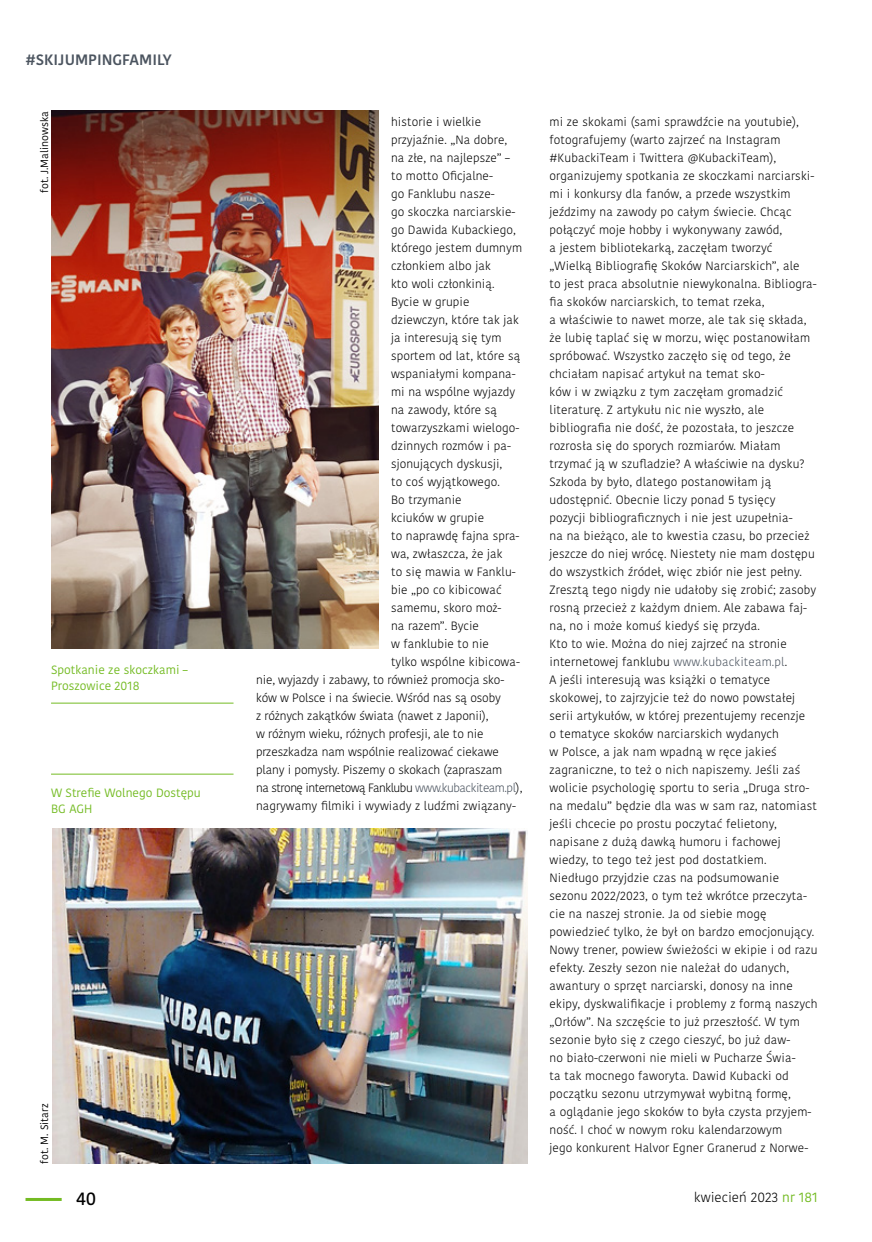
<style>
.page{position:relative;width:872px;height:1242px;background:#fff}
.page>*{position:absolute;margin:0;border:0;box-sizing:border-box;transform-origin:0 0}
.t1{font:500 18px "Kohinoor Bangla";color:#000}
.t2{font:600 15px "Kohinoor Bangla";color:#4b545f}
.t3{font:300 13.5px "Kohinoor Bangla";color:#000}
.text{font:300 12px/18px "Kohinoor Bangla";letter-spacing:.01em;color:#000}
.text-2{font:300 12px "Kohinoor Bangla";letter-spacing:-.01em;color:#000}
.zdjecie{font:12px/16.5px "Kohinoor Bangla";color:#74bb23}
.text-3{font:300 12px "Kohinoor Bangla";letter-spacing:-.04em;color:#000}
.auor_zdjecia{font:10.5px "Kohinoor Bangla";color:#000}
.s1{color:#4b545f}
.s2{font-weight:400;color:#74bb23}
</style>
<div class="page">
<hr style="left:26px;top:1198px;width:36px;height:3px;background:#74bb23">
<img style="left:51px;top:111px;width:327px;height:538px">
<hr style="left:51px;top:703px;width:182px;height:1px;background:#74bb23">
<img style="left:52px;top:828px;width:475px;height:335px">
<hr style="left:51px;top:774px;width:182px;height:1px;background:#74bb23">
<p class="t2" style="left:26px;top:47px;width:50px">#SKIJUMPIN</p>
<p class="t2" style="left:113px;top:47px;width:19px">GFAMILY</p>
<p class="auor_zdjecia" style="left:36px;top:193px;width:83px;rotate:-90deg">fot. J.Malinowska</p>
<p class="zdjecie" style="left:51px;top:661px;width:138px">Spotkanie ze skoczkami –<br>Proszowice 2018</p>
<p class="zdjecie" style="left:51px;top:784px;width:151px">W Strefie Wolnego Dostępu<br>BG AGH</p>
<p class="auor_zdjecia" style="left:36px;top:1163px;width:61px;rotate:-90deg">fot. M. Sitarz</p>
<p class="text" style="left:391px;top:113px;width:92px">historie i wielkie</p>
<p class="text" style="left:391px;top:131px;width:118px">przyjaźnie. „Na dobre,</p>
<p class="text" style="left:391px;top:149px;width:120px">na złe, na najlepsze” –</p>
<p class="text" style="left:391px;top:167px;width:103px">to motto Oficjalne-</p>
<p class="text" style="left:391px;top:185px;width:105px">go Fanklubu nasze-</p>
<p class="text" style="left:391px;top:203px;width:126px">go skoczka narciarskie-</p>
<p class="text" style="left:391px;top:221px;width:126px">go Dawida Kubackiego,</p>
<p class="text" style="left:391px;top:239px;width:132px">którego jestem dumnym</p>
<p class="text" style="left:391px;top:257px;width:101px">członkiem albo jak</p>
<p class="text" style="left:391px;top:275px;width:105px">kto woli członkinią.</p>
<p class="text" style="left:391px;top:293px;width:80px">Bycie w grupie</p>
<p class="text" style="left:391px;top:311px;width:129px">dziewczyn, które tak jak</p>
<p class="text" style="left:391px;top:329px;width:112px">ja interesują się tym</p>
<p class="text" style="left:391px;top:347px;width:131px">sportem od lat, które są</p>
<p class="text" style="left:391px;top:365px;width:126px">wspaniałymi kompana-</p>
<p class="text" style="left:391px;top:383px;width:126px">mi na wspólne wyjazdy</p>
<p class="text" style="left:391px;top:401px;width:108px">na zawody, które są</p>
<p class="text" style="left:391px;top:419px;width:130px">towarzyszkami wielogo-</p>
<p class="text" style="left:391px;top:437px;width:121px">dzinnych rozmów i pa-</p>
<p class="text" style="left:391px;top:455px;width:113px">sjonujących dyskusji,</p>
<p class="text" style="left:391px;top:473px;width:110px">to coś wyjątkowego.</p>
<p class="text" style="left:391px;top:491px;width:72px">Bo trzymanie</p>
<p class="text" style="left:391px;top:509px;width:95px">kciuków w grupie</p>
<p class="text" style="left:391px;top:527px;width:130px">to naprawdę fajna spra-</p>
<p class="text" style="left:391px;top:545px;width:113px">wa, zwłaszcza, że jak</p>
<p class="text" style="left:391px;top:563px;width:126px">to się mawia w Fanklu-</p>
<p class="text" style="left:391px;top:581px;width:112px">bie „po co kibicować</p>
<p class="text" style="left:391px;top:599px;width:112px">samemu, skoro moż-</p>
<p class="text" style="left:391px;top:617px;width:89px">na razem”. Bycie</p>
<p class="text" style="left:391px;top:635px;width:99px">w fanklubie to nie</p>
<p class="text" style="left:391px;top:653px;width:130px">tylko wspólne kibicowa-</p>
<p class="text-2" style="left:256px;top:671px;width:250px">nie, wyjazdy i zabawy, to również promocja sko-</p>
<p class="text-2" style="left:256px;top:689px;width:246px">ków w Polsce i na świecie. Wśród nas są osoby</p>
<p class="text-2" style="left:256px;top:707px;width:234px">z różnych zakątków świata (nawet z Japonii),</p>
<p class="text-2" style="left:256px;top:725px;width:229px">w różnym wieku, różnych profesji, ale to nie</p>
<p class="text-2" style="left:256px;top:743px;width:244px">przeszkadza nam wspólnie realizować ciekawe</p>
<p class="text-2" style="left:256px;top:761px;width:248px">plany i pomysły. Piszemy o skokach (zapraszam</p>
<p class="text-3" style="left:256px;top:779px;width:268px">na stronę internetową Fanklubu <span class="s1">www.kubackiteam.pl</span>),</p>
<p class="text" style="left:256px;top:797px;width:261px">nagrywamy filmiki i wywiady z ludźmi związany-</p>
<p class="text" style="left:549px;top:113px;width:269px">mi ze skokami (sami sprawdźcie na youtubie), fotografujemy (warto zajrzeć na Instagram #KubackiTeam i Twittera @KubackiTeam), organizujemy spotkania ze skoczkami narciarski&shy;mi i konkursy dla fanów, a przede wszystkim jeździmy na zawody po całym świecie. Chcąc połączyć moje hobby i wykonywany zawód,<br>a jestem bibliotekarką, zaczęłam tworzyć<br>„Wielką Bibliografię Skoków Narciarskich”, ale<br>to jest praca absolutnie niewykonalna. Bibliogra&shy;fia skoków narciarskich, to temat rzeka,<br>a właściwie to nawet morze, ale tak się składa, że lubię taplać się w morzu, więc postanowiłam spróbować. Wszystko zaczęło się od tego, że chciałam napisać artykuł na temat sko-<br>ków i w związku z tym zaczęłam gromadzić literaturę. Z artykułu nic nie wyszło, ale bibliografia nie dość, że pozostała, to jeszcze rozrosła się do sporych rozmiarów. Miałam trzymać ją w szufladzie? A właściwie na dysku?<br>Szkoda by było, dlatego postanowiłam ją udostępnić. Obecnie liczy ponad 5 tysięcy<br>pozycji bibliograficznych i nie jest uzupełnia-<br>na na bieżąco, ale to kwestia czasu, bo przecież jeszcze do niej wrócę. Niestety nie mam dostępu do wszystkich źródeł, więc zbiór nie jest pełny.<br>Zresztą tego nigdy nie udałoby się zrobić; zasoby rosną przecież z każdym dniem. Ale zabawa faj&shy;na, no i może komuś kiedyś się przyda.<br>Kto to wie. Można do niej zajrzeć na stronie internetowej fanklubu <span class="s1">www.kubackiteam.pl</span>.<br>A jeśli interesują was książki o tematyce skokowej, to zajrzyjcie też do nowo powstałej serii artykułów, w której prezentujemy recenzje<br>o tematyce skoków narciarskich wydanych<br>w Polsce, a jak nam wpadną w ręce jakieś zagraniczne, to też o nich napiszemy. Jeśli zaś wolicie psychologię sportu to seria „Druga stro&shy;na medalu” będzie dla was w sam raz, natomiast jeśli chcecie po prostu poczytać felietony, napisane z dużą dawką humoru i fachowej wiedzy, to tego też jest pod dostatkiem.<br>Niedługo przyjdzie czas na podsumowanie sezonu 2022/2023, o tym też wkrótce przeczyta&shy;cie na naszej stronie. Ja od siebie mogę powiedzieć tylko, że był on bardzo emocjonujący.<br>Nowy trener, powiew świeżości w ekipie i od razu efekty. Zeszły sezon nie należał do udanych, awantury o sprzęt narciarski, donosy na inne ekipy, dyskwalifikacje i problemy z formą naszych „Orłów”. Na szczęście to już przeszłość. W tym sezonie było się z czego cieszyć, bo już daw-<br>no biało-czerwoni nie mieli w Pucharze Świa-<br>ta tak mocnego faworyta. Dawid Kubacki od początku sezonu utrzymywał wybitną formę,<br>a oglądanie jego skoków to była czysta przyjem&shy;ność. I choć w nowym roku kalendarzowym<br>jego konkurent Halvor Egner Granerud z Norwe-</p>
<h1 class="t1" style="left:76px;top:1184px;width:22px">40</h1>
<p class="t3" style="left:694px;top:1187px;width:125px">kwiecień 2023 <span class="s2">nr 181</span></p>
</div>
